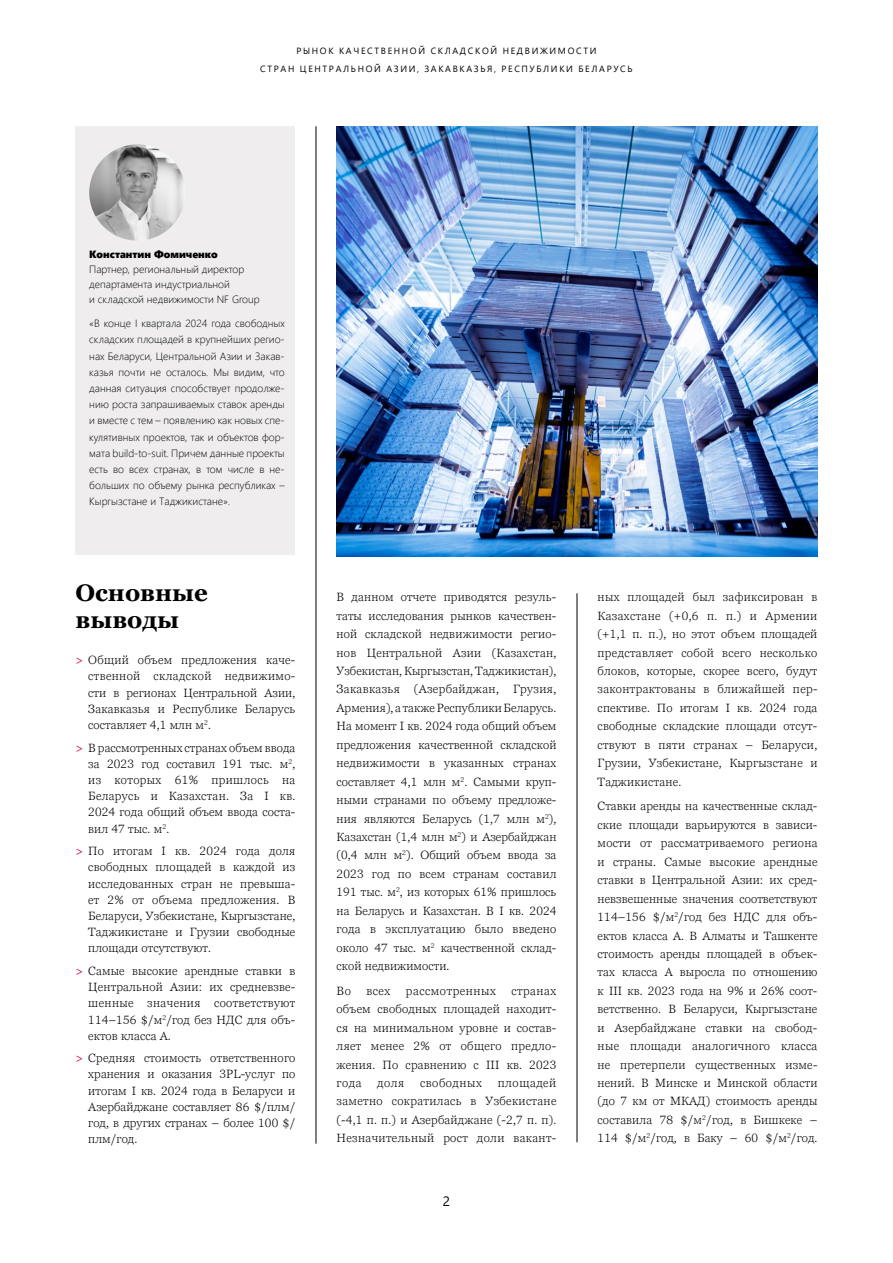
<style>
.page{position:relative;width:893px;height:1263px;background:#fff}
.page>*{position:absolute;margin:0;border:0;box-sizing:border-box;transform-origin:0 0}
.t1{font:700 24px/27px "Georgia Pro";color:#000}
.t2{font:13.5px "Segoe UI";color:#000}
.t3{font:300 12px/18.5px "Georgia Pro";letter-spacing:.015em;color:#000;text-align:justify}
.t4{font:300 12px "Georgia Pro";letter-spacing:.045em;color:#000}
.t5{font:300 10.5px/16.2px "Segoe UI";color:#000}
.t6{font:10.5px "Segoe UI Black";color:#000}
.t7{font:9px/18px "Segoe UI";letter-spacing:.185em;color:#000;text-align:center}
.s1{font-weight:400;color:#da0032}
</style>
<div class="page">
<hr style="left:316px;top:126px;width:1px;height:1017px;background:#000">
<hr style="left:577px;top:593px;width:1px;height:549px;background:#000">
<div style="left:76px;top:126px;width:219px;height:429px;background:#efeded"></div>
<img style="left:89px;top:144px;width:96px;height:97px;border-radius:48px">
<img style="left:337px;top:126px;width:480px;height:430px">
<p class="t7" style="left:260px;top:41px;width:374px">РЫНОК КАЧЕСТВЕННОЙ СКЛАДСКОЙ НЕДВИЖИМОСТИ<br>СТРАН ЦЕНТРАЛЬНОЙ АЗИИ, ЗАКАВКАЗЬЯ, РЕСПУБЛИКИ БЕЛАРУСЬ</p>
<p class="t6" style="left:89px;top:246px;width:130px">Константин Фомиченко</p>
<p class="t5" style="left:89px;top:260px;width:172px;line-height:15px">Партнер, региональный директор департамента индустриальной<br>и складской недвижимости NF Group</p>
<p class="t5" style="left:89px;top:314px;width:197px;text-align:justify">«В конце I квартала 2024 года свободных складских площадей в крупнейших регио&shy;нах Беларуси, Центральной Азии и Закав&shy;казья почти не осталось. Мы видим, что данная ситуация способствует продолже&shy;нию роста запрашиваемых ставок аренды и вместе с тем – появлению как новых спе&shy;кулятивных проектов, так и объектов фор&shy;мата build-to-suit. Причем данные проекты есть во всех странах, в том числе в не&shy;больших по объему рынка республиках – Кыргызстане и Таджикистане».</p>
<h1 class="t1" style="left:76px;top:580px;width:134px">Основные выводы</h1>
<p class="t3" style="left:88px;top:652px;width:209px;line-height:16.2px;text-indent:-13px"><span class="s1">&gt;</span> Общий объем предложения каче&shy;ственной складской недвижимо&shy;сти в регионах Центральной Азии, Закавказья и Республике Беларусь составляет 4,1 млн м<sup>2</sup>.</p>
<p class="t3" style="left:88px;top:740px;width:209px;line-height:16.2px;text-indent:-13px"><span class="s1">&gt;</span> В рассмотренных странах объем ввода за 2023 год составил 191 тыс. м<sup>2</sup>, из которых 61% пришлось на Беларусь и Казахстан. За I кв.<br>2024 года общий объем ввода соста&shy;вил 47 тыс. м<sup>2</sup>.</p>
<p class="t3" style="left:88px;top:843px;width:209px;line-height:16.2px;text-indent:-13px"><span class="s1">&gt;</span> По итогам I кв. 2024 года доля свободных площадей в каждой из исследованных стран не превыша&shy;ет 2% от объема предложения. В Беларуси, Узбекистане, Кыргызстане, Таджикистане и Грузии свободные площади отсутствуют.</p>
<p class="t3" style="left:88px;top:963px;width:209px;line-height:16.2px;text-indent:-13px"><span class="s1">&gt;</span> Самые высокие арендные ставки в Центральной Азии: их средневзве&shy;шенные значения соответствуют 114–156 $/м<sup>2</sup>/год без НДС для объ&shy;ектов класса A.</p>
<p class="t3" style="left:88px;top:1050px;width:209px;line-height:16.2px;text-indent:-13px"><span class="s1">&gt;</span> Средняя стоимость ответственного хранения и оказания 3PL-услуг по итогам I кв. 2024 года в Беларуси и Азербайджане составляет 86 $/плм/ год, в других странах – более 100 $/ плм/год.</p>
<p class="t3" style="left:337px;top:588px;width:221px">В данном отчете приводятся резуль&shy;таты исследования рынков качествен&shy;ной складской недвижимости регио&shy;нов Центральной Азии (Казахстан, Узбекистан, Кыргызстан, Таджикистан), Закавказья (Азербайджан, Грузия, Армения), а также Республики Беларусь.<br>На момент I кв. 2024 года общий объем предложения качественной складской недвижимости в указанных странах составляет 4,1 млн м<sup>2</sup>. Самыми круп&shy;ными странами по объему предложе&shy;ния являются Беларусь (1,7 млн м<sup>2</sup>), Казахстан (1,4 млн м<sup>2</sup>) и Азербайджан (0,4 млн м<sup>2</sup>). Общий объем ввода за 2023 год по всем странам составил 191 тыс. м<sup>2</sup>, из которых 61% пришлось на Беларусь и Казахстан. В I кв. 2024 года в эксплуатацию было введено около 47 тыс. м<sup>2</sup> качественной склад&shy;ской недвижимости.</p>
<p class="t3" style="left:337px;top:982px;width:16px">Во</p>
<p class="t3" style="left:366px;top:982px;width:25px">всех</p>
<p class="t4" style="left:406px;top:984px;width:91px">рассмотренных</p>
<p class="t3" style="left:337px;top:982px;width:221px;text-indent:175px">странах объем свободных площадей находит&shy;ся на минимальном уровне и состав&shy;ляет менее 2% от общего предло&shy;жения. По сравнению с III кв. 2023 года</p>
<p class="t3" style="left:377px;top:1074px;width:29px">доля</p>
<p class="t4" style="left:420px;top:1076px;width:63px">свободных</p>
<p class="t3" style="left:337px;top:1074px;width:221px;text-indent:161px">площадей заметно сократилась в Узбекистане (-4,1 п. п.) и Азербайджане (-2,7 п. п).<br>Незначительный рост доли вакант-</p>
<p class="t2" style="left:443px;top:1188px;width:9px">2</p>
<p class="t3" style="left:598px;top:588px;width:221px">ных площадей был зафиксирован в Казахстане (+0,6 п. п.) и Армении (+1,1 п. п.), но этот объем площадей представляет собой всего несколько блоков, которые, скорее всего, будут законтрактованы в ближайшей пер&shy;спективе. По итогам I кв. 2024 года свободные складские площади отсут&shy;ствуют в пяти странах – Беларуси, Грузии, Узбекистане, Кыргызстане и Таджикистане.</p>
<p class="t3" style="left:598px;top:797px;width:221px">Ставки аренды на качественные склад&shy;ские площади варьируются в зависи&shy;мости от рассматриваемого региона и страны. Самые высокие арендные ставки в Центральной Азии: их сред&shy;невзвешенные значения соответствуют 114–156 $/м<sup>2</sup>/год без НДС для объ&shy;ектов класса A. В Алматы и Ташкенте стоимость аренды площадей в объек&shy;тах класса A выросла по отношению к III кв. 2023 года на 9% и 26% соот&shy;ветственно. В Беларуси, Кыргызстане и Азербайджане ставки на свобод&shy;ные площади аналогичного класса не претерпели существенных изме&shy;нений. В Минске и Минской области (до 7 км от МКАД) стоимость аренды составила 78 $/м<sup>2</sup>/год, в Бишкеке – 114 $/м<sup>2</sup>/год, в Баку – 60 $/м<sup>2</sup>/год.</p>
</div>
